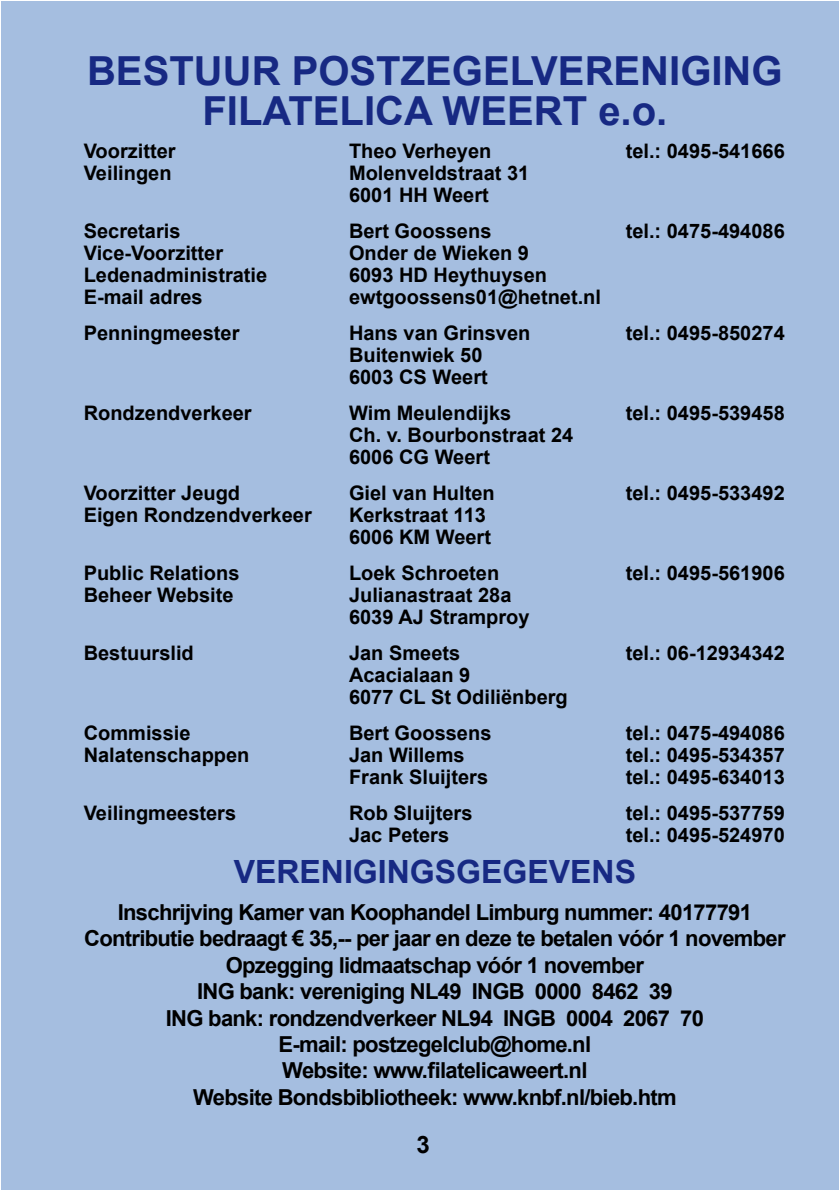
<style>
.page{position:relative;width:840px;height:1191px;background:#fff}
.page>*{position:absolute;margin:0;border:0;box-sizing:border-box;transform-origin:0 0}
.t1{font:700 40px/40px "Arial";color:#172983;text-align:center}
.t2{font:700 32px "Arial";color:#172983}
.t3{font:700 24px "Arial";color:#000}
.t4{font:700 22px/26.4px "Arial";letter-spacing:-.03em;color:#000;text-align:center}
.t5{font:700 20px/22px "Arial";color:#000}
</style>
<div class="page">
<div style="left:1px;top:1px;width:837px;height:1189px;background:#a5bee0"></div>
<h1 class="t1" style="left:87px;top:51px;width:696px">BESTUUR POSTZEGELVERENIGING<br>FILATELICA WEERT e.o.</h1>
<p class="t5" style="left:84px;top:140px;width:93px">Voorzitter<br>Veilingen</p>
<p class="t5" style="left:84px;top:220px;width:185px">Secretaris<br>Vice-Voorzitter<br>Ledenadministratie<br>E-mail adres</p>
<p class="t5" style="left:84px;top:322px;width:157px">Penningmeester</p>
<p class="t5" style="left:84px;top:402px;width:169px">Rondzendverkeer</p>
<p class="t5" style="left:84px;top:482px;width:229px">Voorzitter Jeugd<br>Eigen Rondzendverkeer</p>
<p class="t5" style="left:84px;top:562px;width:157px">Public Relations<br>Beheer Website</p>
<p class="t5" style="left:84px;top:642px;width:112px">Bestuurslid</p>
<p class="t5" style="left:84px;top:722px;width:167px">Commissie<br>Nalatenschappen</p>
<p class="t5" style="left:84px;top:802px;width:154px">Veilingmeesters</p>
<p class="t5" style="left:349px;top:140px;width:182px">Theo Verheyen<br>Molenveldstraat 31<br>6001 HH Weert</p>
<p class="t5" style="left:349px;top:220px;width:253px">Bert Goossens<br>Onder de Wieken 9<br>6093 HD Heythuysen ewtgoossens01@hetnet.nl</p>
<p class="t5" style="left:349px;top:322px;width:183px">Hans van Grinsven<br>Buitenwiek 50<br>6003 CS Weert</p>
<p class="t5" style="left:349px;top:402px;width:226px">Wim Meulendijks<br>Ch. v. Bourbonstraat 24<br>6006 CG Weert</p>
<p class="t5" style="left:349px;top:482px;width:147px">Giel van Hulten<br>Kerkstraat 113<br>6006 KM Weert</p>
<p class="t5" style="left:349px;top:562px;width:182px">Loek Schroeten<br>Julianastraat 28a<br>6039 AJ Stramproy</p>
<p class="t5" style="left:349px;top:642px;width:220px">Jan Smeets<br>Acacialaan 9<br>6077 CL St Odiliënberg</p>
<p class="t5" style="left:349px;top:722px;width:144px">Bert Goossens<br>Jan Willems<br>Frank Sluijters</p>
<p class="t5" style="left:349px;top:802px;width:125px">Rob Sluijters<br>Jac Peters</p>
<p class="t5" style="left:625px;top:140px;width:160px">tel.: 0495-541666</p>
<p class="t5" style="left:625px;top:220px;width:160px">tel.: 0475-494086</p>
<p class="t5" style="left:625px;top:322px;width:160px">tel.: 0495-850274</p>
<p class="t5" style="left:625px;top:402px;width:160px">tel.: 0495-539458</p>
<p class="t5" style="left:625px;top:482px;width:160px">tel.: 0495-533492</p>
<p class="t5" style="left:625px;top:562px;width:160px">tel.: 0495-561906</p>
<p class="t5" style="left:625px;top:642px;width:160px">tel.: 06-12934342</p>
<p class="t5" style="left:625px;top:722px;width:160px;text-align:justify">tel.: 0475-494086 tel.: 0495-534357 tel.: 0495-634013</p>
<p class="t5" style="left:625px;top:802px;width:160px">tel.: 0495-537759 tel.: 0495-524970</p>
<h2 class="t2" style="left:233px;top:849px;width:403px">VERENIGINGSGEGEVENS</h2>
<p class="t4" style="left:84px;top:899px;width:702px">Inschrijving Kamer van Koophandel Limburg nummer: 40177791<br>Contributie bedraagt € 35,-- per jaar en deze te betalen vóór 1 november Opzegging lidmaatschap vóór 1 november<br>ING bank: vereniging NL49 INGB 0000 8462 39<br>ING bank: rondzendverkeer NL94 INGB 0004 2067 70<br>E-mail: postzegelclub@home.nl<br>Website: www.filatelicaweert.nl<br>Website Bondsbibliotheek: www.knbf.nl/bieb.htm</p>
<p class="t3" style="left:416px;top:1127px;width:15px">3</p>
</div>
